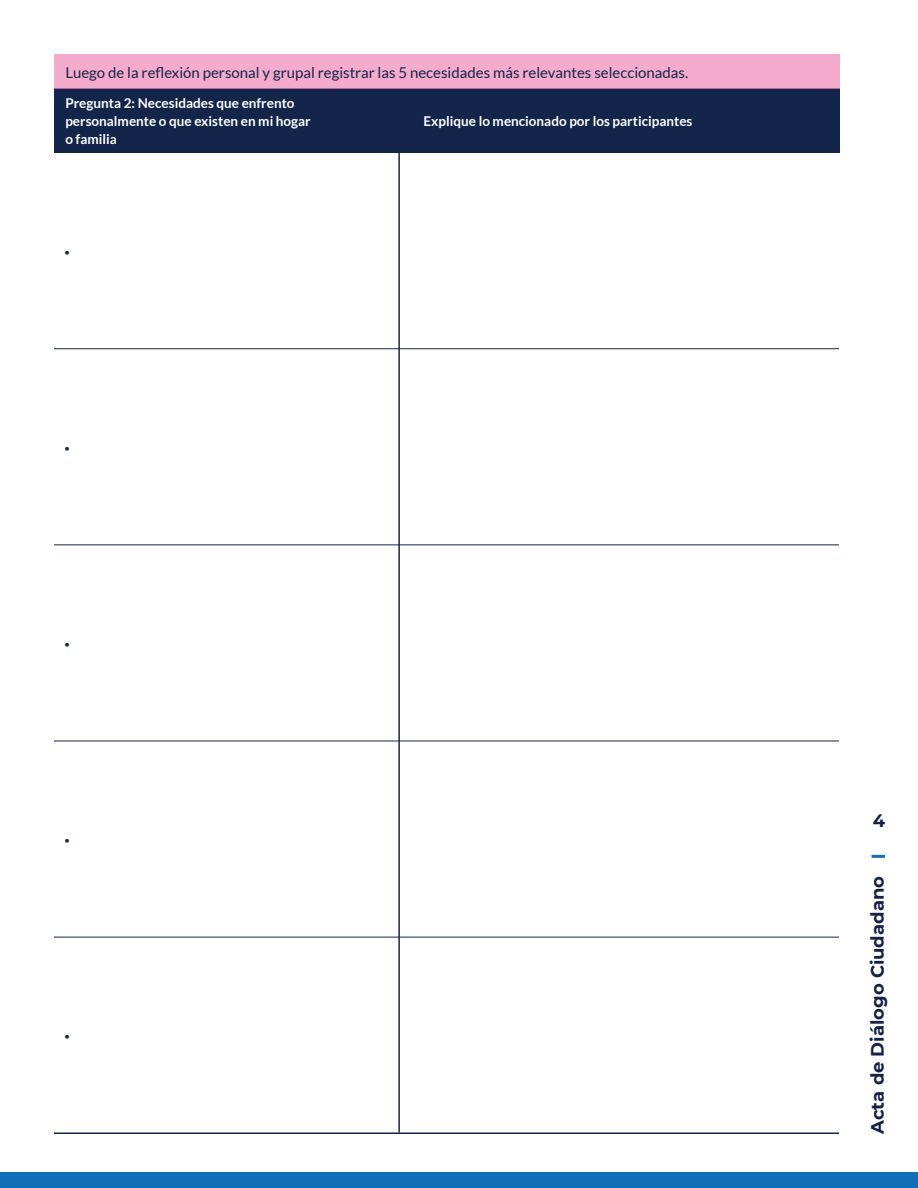
<style>
.page{position:relative;width:918px;height:1188px;background:#fff}
.page>*{position:absolute;margin:0;border:0;box-sizing:border-box;transform-origin:0 0}
.t1{font:700 18px "Montserrat";color:#142148}
.t2{font:700 18px "Montserrat";color:#122248}
.t3{font:15px "Lato";color:#14254b}
.t4{font:700 15px "Montserrat";color:#16244c}
.t5{font:700 13.5px/18px "Lato";color:#fff}
</style>
<div class="page">
<hr style="left:54px;top:1132px;width:785px;height:2px;background:#14254b">
<hr style="left:54px;top:937px;width:785px;height:1px;background:#14264b">
<hr style="left:54px;top:741px;width:785px;height:1px;background:#14264b">
<hr style="left:54px;top:544px;width:785px;height:1px;background:#14264b">
<hr style="left:54px;top:348px;width:785px;height:1px;background:#14264b">
<hr style="left:398px;top:98px;width:2px;height:1034px;background:#14264b">
<div style="left:54px;top:88px;width:785px;height:64px;background:#14254b"></div>
<svg style="left:872px;top:855px;width:13px;height:3px"></svg>
<div style="left:0;top:1173px;width:918px;height:15px;background:#116fb8"></div>
<div style="left:54px;top:54px;width:785px;height:34px;background:#f5abcc"></div>
<p class="t3" style="left:65px;top:64px;width:624px">Luego de la reflexión personal y grupal registrar las 5 necesidades más relevantes seleccionadas.</p>
<p class="t5" style="left:65px;top:94px;width:247px">Pregunta 2: Necesidades que enfrento personalmente o que existen en mi hogar o familia</p>
<p class="t4" style="left:65px;top:240px;width:7px">•</p>
<p class="t4" style="left:65px;top:437px;width:7px">•</p>
<p class="t4" style="left:65px;top:633px;width:7px">•</p>
<p class="t4" style="left:65px;top:829px;width:7px">•</p>
<p class="t4" style="left:65px;top:1025px;width:7px">•</p>
<p class="t5" style="left:424px;top:112px;width:270px">Explique lo mencionado por los participantes</p>
<p class="t2" style="left:873px;top:808px;width:14px">4</p>
<p class="t1" style="left:864px;top:1134px;width:260px;rotate:-90deg">Acta de Diálogo Ciudadano</p>
</div>
